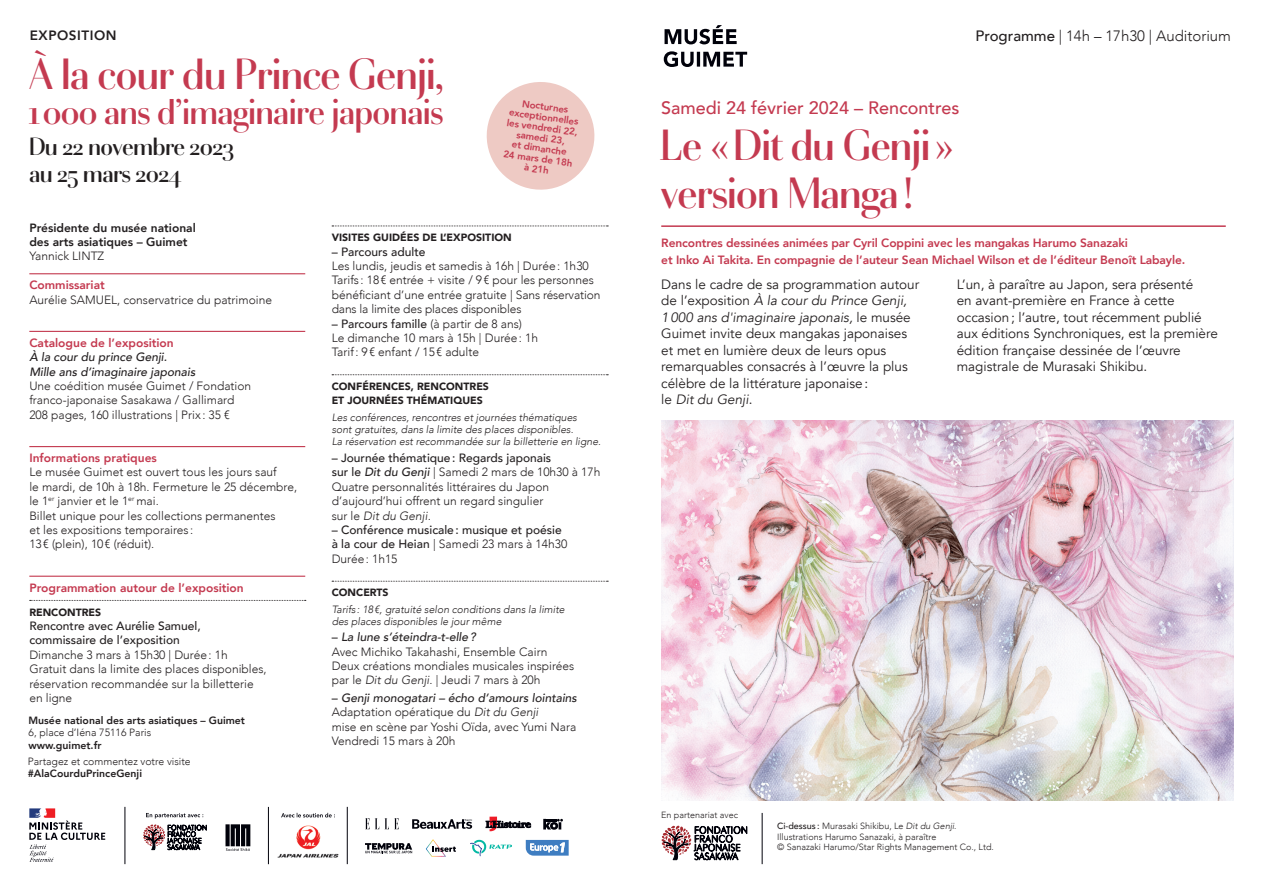
<style>
.page{position:relative;width:1263px;height:893px;background:#fff}
.page>*{position:absolute;margin:0;border:0;box-sizing:border-box;transform-origin:0 0}
.t1{font:42px/48px "BG031";color:#c43a50}
.t2{font:34.5px "BG031";color:#c43a50}
.t3{font:24px/27px "BG031";color:#231f20}
.t4{font:500 18px "Avenir";color:#c43a50}
.t5{font:300 15px "Avenir";color:#231f20}
.t6{font:13.5px/16.5px "Avenir";color:#231f20}
.t7{font:800 13.5px "Avenir";letter-spacing:.04em;color:#231f20}
.t8{font:300 12px/14.4px "Avenir";color:#231f20}
.t9{font:800 12px/16.2px "Avenir";letter-spacing:-.01em;color:#c43a50}
.t10{font:500 12px/14.4px "Avenir";color:#231f20}
.t11{font:800 12px/14.4px "Avenir";color:#231f20}
.t12{font:italic 500 12px/14.4px "Avenir";color:#231f20}
.t13{font:italic 300 10.5px/12px "Avenir";color:#231f20}
.t14{font:900 10.5px/14.4px "Avenir";color:#231f20}
.t15{font:800 10.5px "Avenir";color:#231f20}
.t16{font:300 10.5px "Avenir";color:#231f20}
.t17{font:800 9.75px/10.5px "Avenir";color:#c43a50;text-align:center}
.t18{font:300 9px/10.5px "Avenir";color:#231f20}
.s1{font-weight:500}
.s2{font-weight:500;font-style:italic}
.s3{font-style:italic}
.s4{font-weight:300}
</style>
<div class="page">
<hr style="left:661px;top:225px;width:565px;height:2px;background:#c43a50">
<img style="left:661px;top:421px;width:572px;height:379px">
<hr style="left:29px;top:273px;width:276px;height:1px;background:#c43a50">
<hr style="left:29px;top:331px;width:276px;height:1px;background:#c43a50">
<hr style="left:29px;top:446px;width:276px;height:1px;background:#c43a50">
<hr style="left:29px;top:576px;width:276px;height:1px;background:#c43a50">
<svg style="left:30px;top:600px;width:276px;height:1px"></svg>
<svg style="left:332px;top:226px;width:276px;height:1px"></svg>
<svg style="left:332px;top:374px;width:276px;height:1px"></svg>
<svg style="left:332px;top:581px;width:276px;height:1px"></svg>
<svg style="left:664px;top:51px;width:83px;height:16px"></svg>
<svg style="left:664px;top:25px;width:73px;height:19px"></svg>
<svg style="left:661px;top:825px;width:86px;height:36px"></svg>
<svg style="left:29px;top:808px;width:76px;height:54px"></svg>
<hr style="left:125px;top:807px;width:1px;height:57px;background:#00010a">
<hr style="left:268px;top:807px;width:1px;height:57px;background:#00010a">
<hr style="left:347px;top:807px;width:1px;height:57px;background:#00010a">
<hr style="left:762px;top:813px;width:1px;height:51px;background:#00010a">
<svg style="left:365px;top:818px;width:34px;height:11px"></svg>
<svg style="left:412px;top:819px;width:60px;height:10px"></svg>
<svg style="left:486px;top:817px;width:45px;height:14px"></svg>
<svg style="left:365px;top:843px;width:47px;height:10px"></svg>
<svg style="left:543px;top:819px;width:20px;height:11px"></svg>
<svg style="left:426px;top:839px;width:30px;height:18px"></svg>
<svg style="left:470px;top:840px;width:42px;height:16px"></svg>
<svg style="left:526px;top:840px;width:43px;height:16px"></svg>
<svg style="left:143px;top:813px;width:63px;height:37px"></svg>
<svg style="left:225px;top:824px;width:25px;height:27px"></svg>
<svg style="left:486px;top:82px;width:109px;height:108px"></svg>
<svg style="left:281px;top:813px;width:54px;height:4px"></svg>
<img style="left:277px;top:825px;width:62px;height:33px">
<p class="t7" style="left:30px;top:25px;width:88px">EXPOSITION</p>
<h1 class="t1" style="left:29px;top:51px;width:415px">À la cour du Prince Genji,</h1>
<h2 class="t2" style="left:29px;top:92px;width:415px">1 000 ans d’imaginaire japonais</h2>
<h3 class="t3" style="left:29px;top:134px;width:206px">Du 22 novembre 2023 au 25 mars 2024</h3>
<p class="t17" style="left:511px;top:96px;width:73px;rotate:8deg">Nocturnes exceptionnelles les vendredi 22, samedi 23,<br>et dimanche<br>24 mars de 18h à 21h</p>
<p class="t11" style="left:29px;top:220px;width:168px">Présidente du musée national des arts asiatiques – Guimet</p>
<p class="t8" style="left:29px;top:249px;width:76px">Yannick LINTZ</p>
<p class="t9" style="left:29px;top:277px;width:77px">Commissariat</p>
<p class="t8" style="left:29px;top:292px;width:244px">Aurélie SAMUEL, conservatrice du patrimoine</p>
<p class="t9" style="left:29px;top:335px;width:146px">Catalogue de l’exposition</p>
<p class="t12" style="left:29px;top:350px;width:167px">À la cour du prince Genji.<br>Mille ans d’imaginaire japonais</p>
<p class="t8" style="left:29px;top:379px;width:223px">Une coédition musée Guimet / Fondation franco-japonaise Sasakawa / Gallimard<br>208 pages, 160 illustrations | Prix : 35 €</p>
<p class="t9" style="left:29px;top:450px;width:129px">Informations pratiques</p>
<p class="t8" style="left:29px;top:465px;width:269px">Le musée Guimet est ouvert tous les jours sauf<br>le mardi, de 10h à 18h. Fermeture le 25 décembre, le 1<sup>er</sup> janvier et le 1<sup>er</sup> mai.<br>Billet unique pour les collections permanentes<br>et les expositions temporaires :<br>13 € (plein), 10 € (réduit).</p>
<p class="t9" style="left:29px;top:579px;width:216px">Programmation autour de l’exposition</p>
<p class="t14" style="left:29px;top:604px;width:73px">RENCONTRES</p>
<p class="t10" style="left:29px;top:618px;width:173px">Rencontre avec Aurélie Samuel, commissaire de l’exposition</p>
<p class="t8" style="left:29px;top:647px;width:239px">Dimanche 3 mars à 15h30 | Durée : 1h Gratuit dans la limite des places disponibles, réservation recommandée sur la billetterie en ligne</p>
<p class="t15" style="left:29px;top:712px;width:218px">Musée national des arts asiatiques – Guimet</p>
<p class="t16" style="left:29px;top:727px;width:124px">6, place d’Iéna 75116 Paris</p>
<p class="t15" style="left:29px;top:737px;width:74px">www.guimet.fr</p>
<p class="t16" style="left:28px;top:755px;width:165px">Partagez et commentez votre visite</p>
<p class="t15" style="left:28px;top:766px;width:116px">#AlaCourduPrinceGenji</p>
<p class="t14" style="left:332px;top:230px;width:182px">VISITES GUIDÉES DE L’EXPOSITION</p>
<p class="t10" style="left:332px;top:244px;width:95px">– Parcours adulte</p>
<p class="t8" style="left:332px;top:259px;width:270px">Les lundis, jeudis et samedis à 16h | Durée : 1h30<br>Tarifs : 18 € entrée + visite / 9 € pour les personnes bénéficiant d’une entrée gratuite | Sans réservation dans la limite des places disponibles</p>
<p class="t8" style="left:332px;top:316px;width:208px"><span class="s1">– Parcours famille</span> (à partir de 8 ans)<br>Le dimanche 10 mars à 15h | Durée : 1h<br>Tarif : 9 € enfant / 15 € adulte</p>
<p class="t14" style="left:332px;top:379px;width:159px">CONFÉRENCES, RENCONTRES<br>ET JOURNÉES THÉMATIQUES</p>
<p class="t13" style="left:332px;top:411px;width:271px">Les conférences, rencontres et journées thématiques<br>sont gratuites, dans la limite des places disponibles.<br>La réservation est recommandée sur la billetterie en ligne.</p>
<p class="t8" style="left:332px;top:451px;width:270px"><span class="s1">– Journée thématique : Regards japonais<br>sur le</span> <span class="s2">Dit du Genji</span> | Samedi 2 mars de 10h30 à 17h Quatre personnalités littéraires du Japon d’aujourd’hui offrent un regard singulier<br>sur le <span class="s3">Dit du Genji.</span></p>
<p class="t10" style="left:332px;top:522px;width:237px">– Conférence musicale : musique et poésie à la cour de Heian <span class="s4">| Samedi 23 mars à 14h30<br>Durée : 1h15</span></p>
<p class="t14" style="left:332px;top:585px;width:58px">CONCERTS</p>
<p class="t13" style="left:332px;top:603px;width:235px">Tarifs : 18 €, gratuité selon conditions dans la limite des places disponibles le jour même</p>
<p class="t8" style="left:332px;top:630px;width:244px"><span class="s1">–</span> <span class="s2">La lune s’éteindra-t-elle ?<br></span>Avec Michiko Takahashi, Ensemble Cairn Deux créations mondiales musicales inspirées par le <span class="s3">Dit du Genji</span>. | Jeudi 7 mars à 20h</p>
<p class="t8" style="left:332px;top:691px;width:247px"><span class="s1">–</span> <span class="s2">Genji monogatari – écho d’amours lointains </span>Adaptation opératique du <span class="s3">Dit du Genji<br></span>mise en scène par Yoshi Oïda, avec Yumi Nara Vendredi 15 mars à 20h</p>
<p class="t5" style="left:975px;top:27px;width:257px"><span class="s1">Programme</span> | 14h – 17h30 | Auditorium</p>
<h3 class="t4" style="left:661px;top:93px;width:300px">Samedi 24 février 2024 – Rencontres</h3>
<h1 class="t1" style="left:661px;top:122px;width:293px">Le « Dit du Genji » version Manga !</h1>
<p class="t9" style="left:661px;top:235px;width:526px">Rencontres dessinées animées par Cyril Coppini avec les mangakas Harumo Sanazaki<br>et Inko Ai Takita. En compagnie de l’auteur Sean Michael Wilson et de l’éditeur Benoît Labayle.</p>
<p class="t6" style="left:661px;top:276px;width:260px">Dans le cadre de sa programmation autour de l’exposition <span class="s3">À la cour du Prince Genji,<br>1 000 ans d'imaginaire japonais,</span> le musée Guimet invite deux mangakas japonaises et met en lumière deux de leurs opus remarquables consacrés à l’œuvre la plus célèbre de la littérature japonaise :<br>le <span class="s3">Dit du Genji</span>.</p>
<p class="t6" style="left:957px;top:276px;width:263px">L’un, à paraître au Japon, sera présenté<br>en avant-première en France à cette occasion ; l’autre, tout récemment publié aux éditions Synchroniques, est la première édition française dessinée de l’œuvre magistrale de Murasaki Shikibu.</p>
<p class="t18" style="left:661px;top:809px;width:78px">En partenariat avec</p>
<p class="t18" style="left:777px;top:821px;width:218px"><span class="s1">Ci-dessus :</span> Murasaki Shikibu, Le <span class="s3">Dit du Genji</span>.<br>Illustrations Harumo Sanazaki, à paraître<br>© Sanazaki Harumo/Star Rights Management Co., Ltd.</p>
</div>
